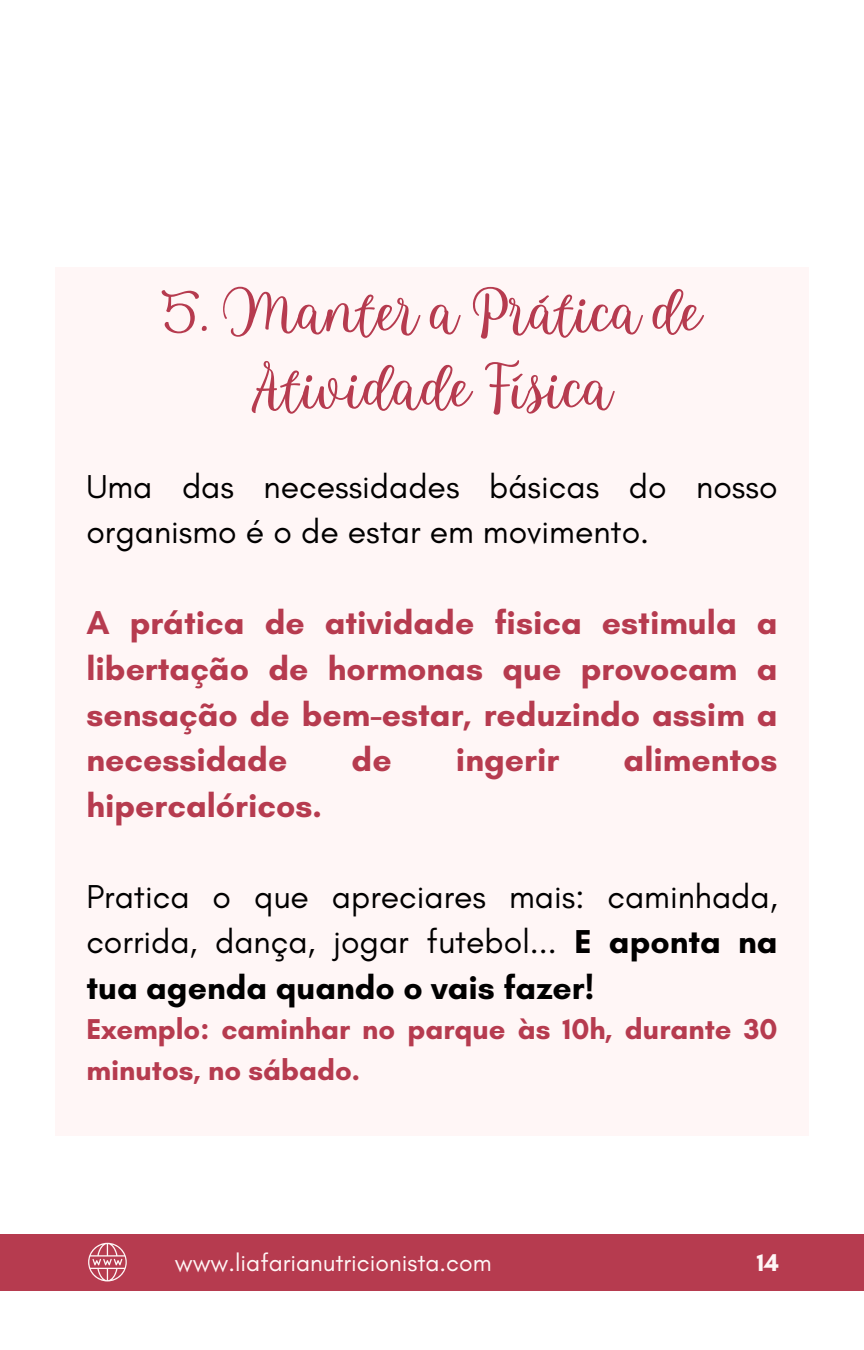
<style>
.page{position:relative;width:864px;height:1350px;background:#fff}
.page>*{position:absolute;margin:0;border:0;box-sizing:border-box;transform-origin:0 0}
.t1{font:78.75px/76px "Howell Script";color:#b63b4f;text-align:center}
.t2{font:47.25px "Howell Script";color:#fff}
.t3{font:33.75px/45.4px "Glacial Indifference";color:#000}
.t4{font:700 33.75px/45.4px "Glacial Indifference";color:#b63b4f;text-align:justify}
.t5{font:700 29.25px/40.5px "Glacial Indifference";color:#b63b4f}
.t6{font:24.75px "Glacial Indifference";color:#fff6f6}
.t7{font:700 24.75px "Glacial Indifference";color:#fff6f6}
.s1{font-weight:700}
</style>
<div class="page">
<div style="left:55px;top:267px;width:754px;height:869px;background:#fff6f6"></div>
<div style="left:0;top:1234px;width:864px;height:56px;background:#b63b4f"></div>
<svg style="left:88px;top:1243px;width:39px;height:38px"></svg>
<h1 class="t1" style="left:161px;top:276px;width:542px">5.Mantera Práticade<br>AtividadeFísica</h1>
<h4 class="t3" style="left:86px;top:463px;width:693px">Uma das necessidades básicas do nosso organismo é o de estar em movimento.</h4>
<h3 class="t4" style="left:86px;top:600px;width:693px">A prática de atividade fisica estimula a libertação de hormonas que provocam a sensação de bem-estar, reduzindo assim a necessidade</h3>
<h3 class="t4" style="left:352px;top:737px;width:42px">de</h3>
<h3 class="t4" style="left:456px;top:737px;width:105px">ingerir</h3>
<h3 class="t4" style="left:624px;top:737px;width:155px">alimentos</h3>
<h3 class="t4" style="left:86px;top:782px;width:237px">hipercalóricos.</h3>
<h4 class="t3" style="left:86px;top:873px;width:693px;text-align:justify">Pratica o que apreciares mais: caminhada, corrida, dança, jogar futebol... <span class="s1">E aponta na tua agenda quando o vais fazer!</span></h4>
<h4 class="t5" style="left:86px;top:1009px;width:693px">Exemplo: caminhar no parque às 10h, durante 30 minutos, no sábado.</h4>
<h2 class="t2" style="left:108px;top:1240px;width:333px">LiaFariaNutricionista</h2>
<p class="t6" style="left:175px;top:1247px;width:318px">www.liafarianutricionista.com</p>
<p class="t7" style="left:757px;top:1247px;width:24px">14</p>
</div>
